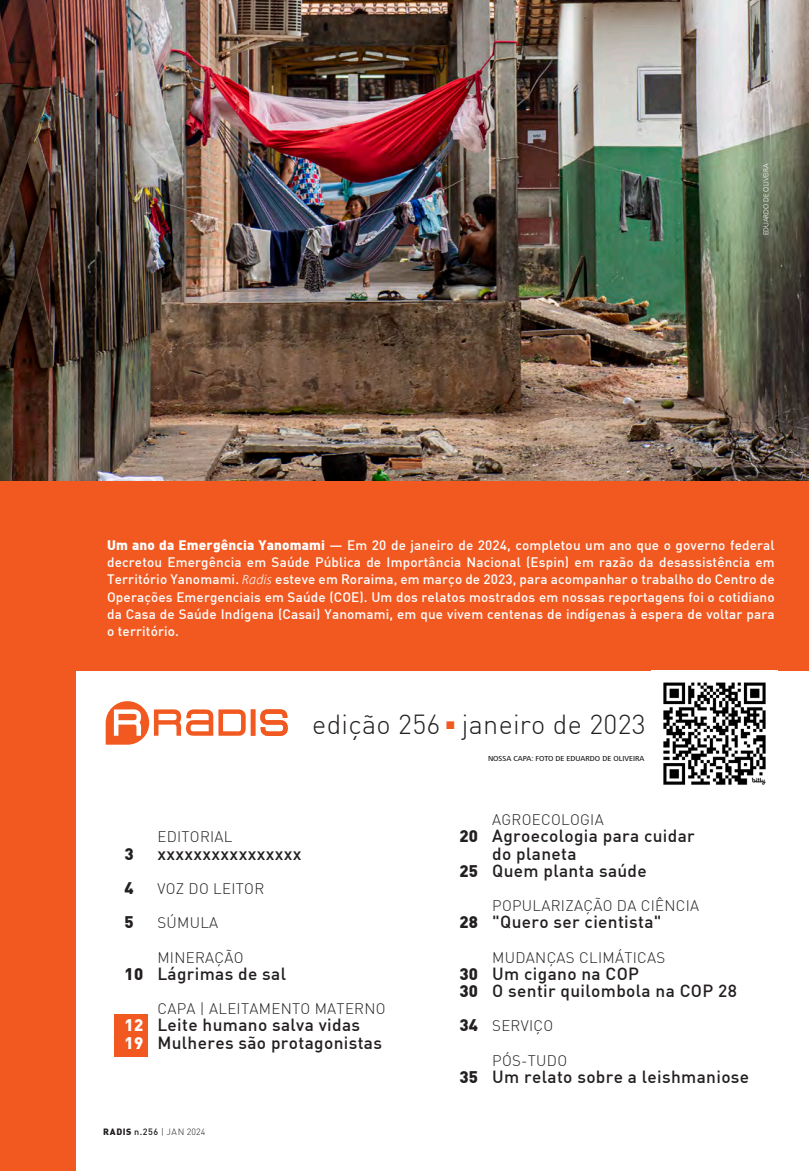
<style>
.page{position:relative;width:810px;height:1171px;background:#fff}
.page>*{position:absolute;margin:0;border:0;box-sizing:border-box;transform-origin:0 0}
.t1{font:300 27px "DIN";letter-spacing:.01em;color:#231f20}
.Sumário_Texto{font:500 17.25px/17.2px "DIN";letter-spacing:.02em;color:#231f20}
.Sumário_Chapeu{font:500 17.25px/17.2px "DIN";letter-spacing:.02em;color:#231f20}
.Sumário_Texto-2{font:900 16.5px "DIN";color:#231f20}
.Sumário_Chapeu-2{font:900 16.5px "DIN";color:#231f20}
.Sumário_Chapeu-3{font:300 15px "DIN";letter-spacing:.02em;color:#231f20}
.Sumário_Texto-3{font:300 15px "DIN";letter-spacing:.02em;color:#231f20}
.Sumario_texto{font:500 13.5px/17.2px "DIN";letter-spacing:.01em;color:#fff;text-align:justify}
.t2{font:300 9px "DIN";letter-spacing:.02em;color:#231f20}
.Crédito_Imagem{font:500 7.5px "Frutiger Next LT";color:#231f20}
.Crédito_Imagem-2{font:300 7.5px "Frutiger Next LT";color:#fff}
.s1{font-weight:900}
.s2{font-family:"Frutiger Next LT";font-weight:300;font-style:italic}
.s3{font-weight:900;font-size:16.5px}
.s4{font-weight:900;font-size:16.5px;color:#fff}
.s5{font-weight:500}
</style>
<div class="page">
<img style="left:0;top:0;width:808px;height:481px">
<div style="left:0;top:481px;width:76px;height:690px;background:#f15921"></div>
<svg style="left:114px;top:1014px;width:33px;height:42px"></svg>
<div style="left:124px;top:1030px;width:19px;height:6px;background:#f15921"></div>
<div style="left:124px;top:1048px;width:19px;height:6px;background:#f15921"></div>
<svg style="left:106px;top:701px;width:181px;height:44px"></svg>
<div style="left:73px;top:481px;width:735px;height:189px;background:#f15921"></div>
<img style="left:650px;top:670px;width:116px;height:115px">
<p class="Crédito_Imagem-2" style="left:761px;top:235px;width:74px;rotate:-90deg">EDUARDO DE OLIVEIRA</p>
<p class="Sumario_texto" style="left:107px;top:536px;width:668px"><span class="s1">Um ano da Emergência Yanomami</span> — Em 20 de janeiro de 2024, completou um ano que o governo federal decretou Emergência em Saúde Pública de Importância Nacional (Espin) em razão da desassistência em Território Yanomami. <span class="s2">Radis</span> esteve em Roraima, em março de 2023, para acompanhar o trabalho do Centro de Operações Emergenciais em Saúde (COE). Um dos relatos mostrados em nossas reportagens foi o cotidiano da Casa de Saúde Indígena (Casai) Yanomami, em que vivem centenas de indígenas à espera de voltar para o território.</p>
<p class="t1" style="left:312px;top:707px;width:335px">edição 256 <sup>■</sup> janeiro de 2023</p>
<p class="Sumário_Chapeu-3" style="left:157px;top:828px;width:77px">EDITORIAL</p>
<p class="Sumário_Texto-2" style="left:124px;top:842px;width:11px">3</p>
<p class="Sumário_Texto" style="left:157px;top:844px;width:146px">xxxxxxxxxxxxxxxx</p>
<p class="Sumário_Texto-2" style="left:124px;top:877px;width:11px">4</p>
<p class="Sumário_Texto-3" style="left:157px;top:879px;width:108px">VOZ DO LEITOR</p>
<p class="Sumário_Chapeu-2" style="left:124px;top:911px;width:11px">5</p>
<p class="Sumário_Chapeu-3" style="left:157px;top:913px;width:62px">SÚMULA</p>
<p class="Sumário_Chapeu-3" style="left:157px;top:948px;width:88px">MINERAÇÃO</p>
<p class="Sumário_Texto" style="left:124px;top:964px;width:163px"><span class="s3">10</span> Lágrimas de sal</p>
<p class="Sumário_Chapeu-3" style="left:157px;top:999px;width:229px">CAPA | ALEITAMENTO MATERNO</p>
<p class="Sumário_Chapeu" style="left:124px;top:1016px;width:259px"><span class="s4">12</span> Leite humano salva vidas<br><span class="s4">19</span> Mulheres são protagonistas</p>
<p class="t2" style="left:103px;top:1125px;width:104px"><span class="s1">RADIS</span> <span class="s5">n.256</span> | JAN 2024</p>
<p class="Crédito_Imagem" style="left:487px;top:754px;width:158px">NOSSA CAPA: FOTO DE EDUARDO DE OLIVEIRA</p>
<p class="Sumário_Chapeu-3" style="left:492px;top:810px;width:113px">AGROECOLOGIA</p>
<p class="Sumário_Texto" style="left:459px;top:827px;width:237px"><span class="s3">20</span> Agroecologia para cuidar</p>
<p class="Sumário_Texto" style="left:492px;top:844px;width:86px">do planeta</p>
<p class="Sumário_Texto" style="left:459px;top:861px;width:189px"><span class="s3">25</span> Quem planta saúde</p>
<p class="Sumário_Chapeu-3" style="left:492px;top:896px;width:208px">POPULARIZAÇÃO DA CIÊNCIA</p>
<p class="Sumário_Texto" style="left:459px;top:913px;width:203px"><span class="s3">28</span> "Quero ser cientista"</p>
<p class="Sumário_Texto-3" style="left:492px;top:948px;width:174px">MUDANÇAS CLIMÁTICAS</p>
<p class="Sumário_Texto" style="left:459px;top:964px;width:279px"><span class="s3">30</span> Um cigano na COP<br><span class="s3">30</span> O sentir quilombola na COP 28</p>
<p class="Sumário_Chapeu-3" style="left:459px;top:1017px;width:95px"><span class="s3">34</span> SERVIÇO</p>
<p class="Sumário_Chapeu-3" style="left:492px;top:1051px;width:76px">PÓS-TUDO</p>
<p class="Sumário_Texto" style="left:459px;top:1067px;width:291px"><span class="s3">35</span> Um relato sobre a leishmaniose</p>
</div>
